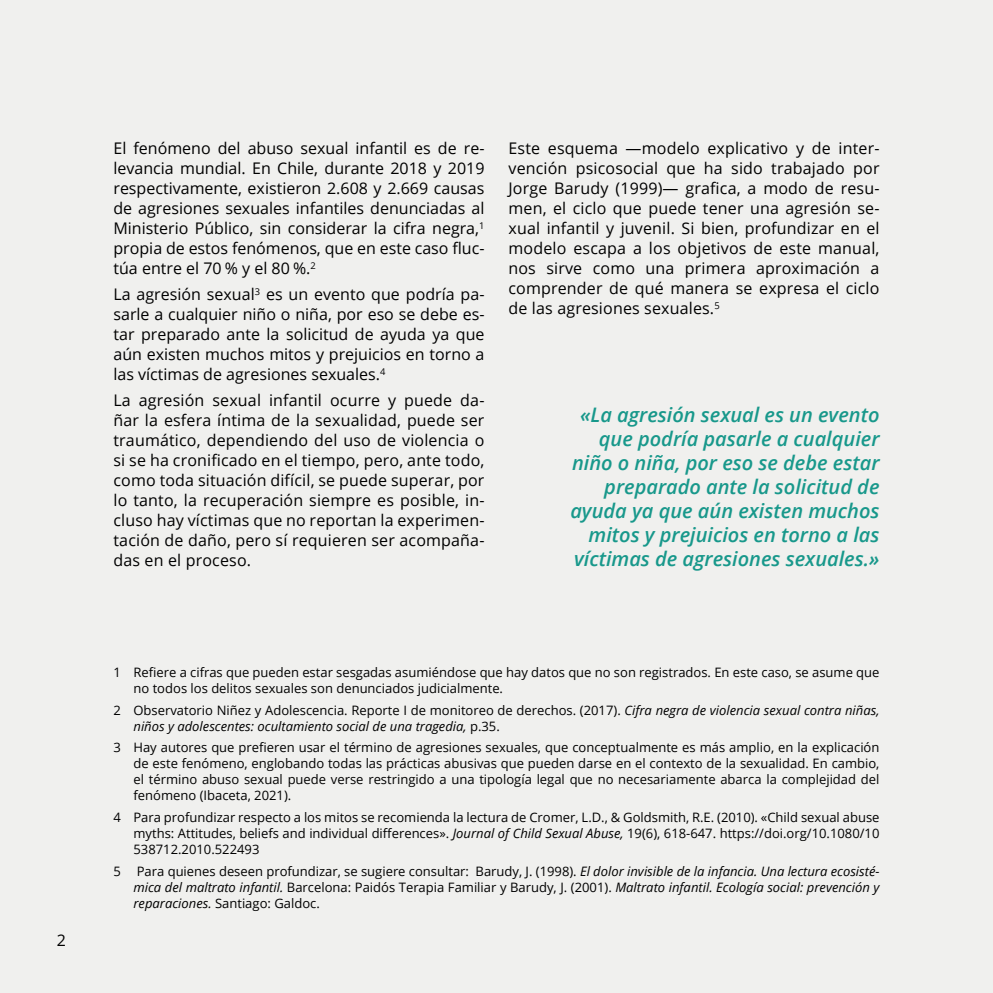
<style>
.page{position:relative;width:993px;height:993px;background:#fff}
.page>*{position:absolute;margin:0;border:0;box-sizing:border-box;transform-origin:0 0}
.t1{font:italic 600 20px/24px "Open Sans";color:#18988b;text-align:right}
.t2{font:16px/20px "Open Sans";letter-spacing:.005em;color:#000;text-align:justify}
.t3{font:13px/16px "Open Sans";color:#000;text-align:justify}
.t4{font:italic 13px/16px "Open Sans";color:#000}
.s1{font-style:normal}
.s2{font-style:italic}
</style>
<div class="page">
<div style="left:0;top:0;width:992px;height:992px;background:#f0f0ee"></div>
<hr style="left:992px;top:0;width:1px;height:992px;background:#f0f0ee">
<p class="t2" style="left:57px;top:929px;width:11px">2</p>
<p class="t2" style="left:113px;top:138px;width:372px">El fenómeno del abuso sexual infantil es de re&shy;levancia mundial. En Chile, durante 2018 y 2019 respectivamente, existieron 2.608 y 2.669 causas de agresiones sexuales infantiles denunciadas al Ministerio Público, sin considerar la cifra negra,<sup>1 </sup>propia de estos fenómenos, que en este caso fluc&shy;túa entre el 70 % y el 80 %.<sup>2</sup></p>
<p class="t2" style="left:113px;top:283px;width:372px">La agresión sexual<sup>3</sup> es un evento que podría pa&shy;sarle a cualquier niño o niña, por eso se debe es&shy;tar preparado ante la solicitud de ayuda ya que aún existen muchos mitos y prejuicios en torno a las víctimas de agresiones sexuales.<sup>4</sup></p>
<p class="t2" style="left:113px;top:389px;width:372px">La agresión sexual infantil ocurre y puede da&shy;ñar la esfera íntima de la sexualidad, puede ser traumático, dependiendo del uso de violencia o si se ha cronificado en el tiempo, pero, ante todo, como toda situación difícil, se puede superar, por lo tanto, la recuperación siempre es posible, in&shy;cluso hay víctimas que no reportan la experimen&shy;tación de daño, pero sí requieren ser acompaña&shy;das en el proceso.</p>
<p class="t2" style="left:508px;top:138px;width:372px">Este esquema —modelo explicativo y de inter&shy;vención psicosocial que ha sido trabajado por Jorge Barudy (1999)— grafica, a modo de resu&shy;men, el ciclo que puede tener una agresión se&shy;xual infantil y juvenil. Si bien, profundizar en el modelo escapa a los objetivos de este manual, nos sirve como una primera aproximación a comprender de qué manera se expresa el ciclo de las agresiones sexuales.<sup>5</sup></p>
<p class="t1" style="left:570px;top:402px;width:310px">«La agresión sexual es un evento que podría pasarle a cualquier niño o niña, por eso se debe estar preparado ante la solicitud de ayuda ya que aún existen muchos mitos y prejuicios en torno a las víctimas de agresiones sexuales.»</p>
<p class="t3" style="left:133px;top:663px;width:747px;text-indent:-20px">1 Refiere a cifras que pueden estar sesgadas asumiéndose que hay datos que no son registrados. En este caso, se asume que no todos los delitos sexuales son denunciados judicialmente.</p>
<p class="t4" style="left:133px;top:701px;width:747px;text-indent:-20px"><span class="s1">2 Observatorio Niñez y Adolescencia. Reporte I de monitoreo de derechos. (2017).</span> Cifra negra de violencia sexual contra niñas, niños y adolescentes: ocultamiento social de una tragedia, <span class="s1">p.35.</span></p>
<p class="t3" style="left:133px;top:739px;width:747px;text-indent:-20px">3 Hay autores que prefieren usar el término de agresiones sexuales, que conceptualmente es más amplio, en la explicación de este fenómeno, englobando todas las prácticas abusivas que pueden darse en el contexto de la sexualidad. En cambio, el término abuso sexual puede verse restringido a una tipología legal que no necesariamente abarca la complejidad del fenómeno (Ibaceta, 2021).</p>
<p class="t3" style="left:133px;top:808px;width:747px;text-indent:-20px">4 Para profundizar respecto a los mitos se recomienda la lectura de Cromer, L.D., &amp; Goldsmith, R.E. (2010). «Child sexual abuse myths: Attitudes, beliefs and individual differences». <span class="s2">Journal of Child Sexual Abuse,</span> 19(6), 618-647. https://doi.org/10.1080/10<br>538712.2010.522493</p>
<p class="t3" style="left:133px;top:862px;width:747px;text-indent:-20px">5 Para quienes deseen profundizar, se sugiere consultar: Barudy, J. (1998). <span class="s2">El dolor invisible de la infancia. Una lectura ecosisté&shy;mica del maltrato infantil.</span> Barcelona: Paidós Terapia Familiar y Barudy, J. (2001). <span class="s2">Maltrato infantil. Ecología social: prevención y reparaciones.</span> Santiago: Galdoc.</p>
</div>
